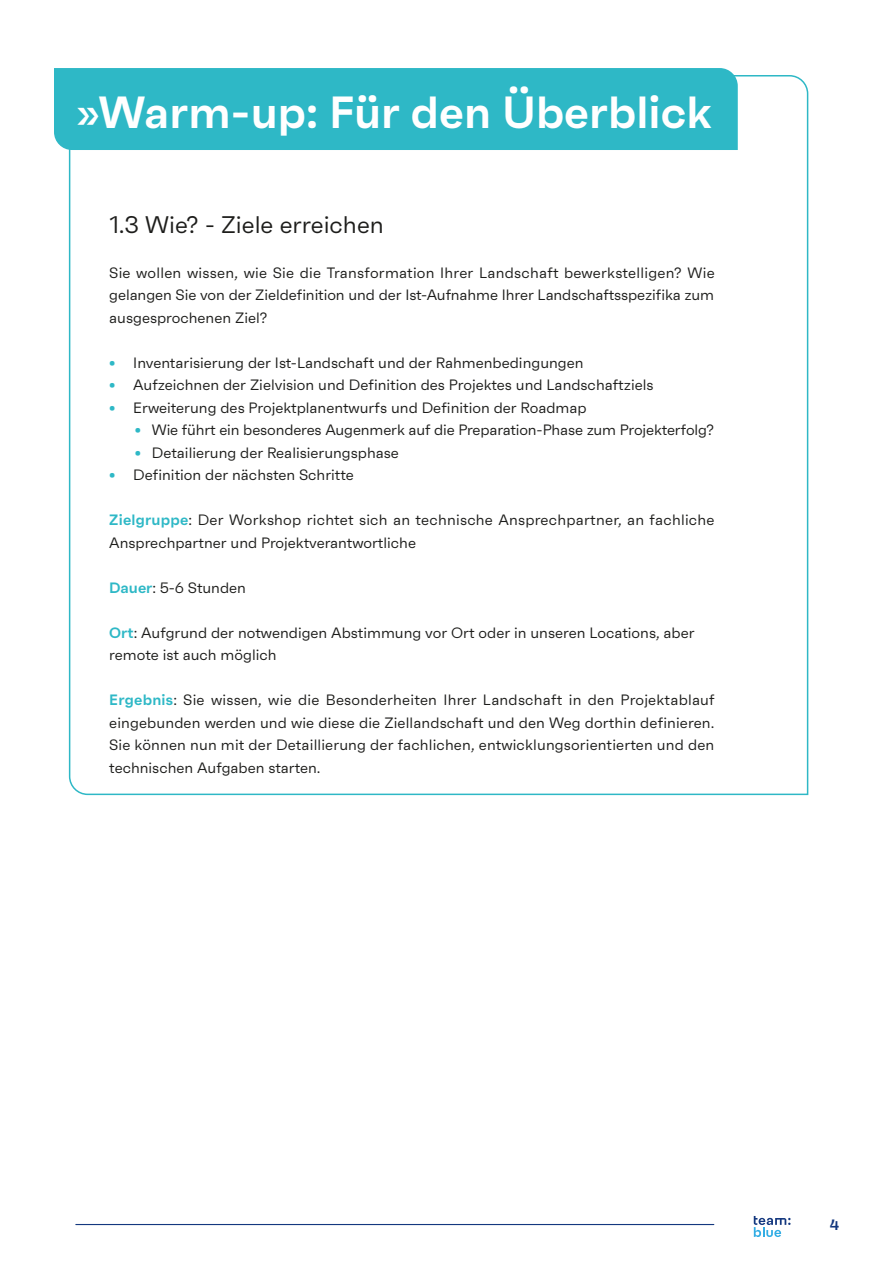
<style>
.page{position:relative;width:893px;height:1263px;background:#fff}
.page>*{position:absolute;margin:0;border:0;box-sizing:border-box;transform-origin:0 0}
.t1{font:600 45px "Faktum";color:#fff}
.t2{font:24px "Faktum";color:#1d1d1b}
.t3{font:15px/22.5px "Faktum";color:#1d1d1b;text-align:justify}
.t4{font:600 15px "Faktum";color:#14387f}
.s1{font-weight:600;color:#2eb8c6}
</style>
<div class="page">
<hr style="left:76px;top:1224px;width:638px;height:1px;background:#14387f">
<svg style="left:754px;top:1216px;width:36px;height:21px"></svg>
<svg style="left:68px;top:75px;width:741px;height:721px"></svg>
<div style="left:54px;top:68px;width:684px;height:82px;background:#2eb8c6"></div>
<h1 class="t1" style="left:75px;top:84px;width:639px">»Warm-up: Für den Überblick</h1>
<h2 class="t2" style="left:109px;top:210px;width:276px">1.3 Wie? - Ziele erreichen</h2>
<p class="t3" style="left:109px;top:261px;width:607px">Sie wollen wissen, wie Sie die Transformation Ihrer Landschaft bewerkstelligen? Wie gelangen Sie von der Zieldefinition und der Ist-Aufnahme Ihrer Landschaftsspezifika zum ausgesprochenen Ziel?</p>
<p class="t3" style="left:109px;top:351px;width:476px"><span class="s1">•</span> Inventarisierung der Ist-Landschaft und der Rahmenbedingungen</p>
<p class="t3" style="left:109px;top:373px;width:546px"><span class="s1">•</span> Aufzeichnen der Zielvision und Definition des Projektes und Landschaftziels</p>
<p class="t3" style="left:109px;top:396px;width:479px"><span class="s1">•</span> Erweiterung des Projektplanentwurfs und Definition der Roadmap</p>
<p class="t3" style="left:135px;top:418px;width:581px"><span class="s1">•</span> Wie führt ein besonderes Augenmerk auf die Preparation-Phase zum Projekterfolg?</p>
<p class="t3" style="left:135px;top:441px;width:266px"><span class="s1">•</span> Detailierung der Realisierungsphase</p>
<p class="t3" style="left:109px;top:463px;width:246px"><span class="s1">•</span> Definition der nächsten Schritte</p>
<p class="t3" style="left:109px;top:508px;width:607px"><span class="s1">Zielgruppe</span>: Der Workshop richtet sich an technische Ansprechpartner, an fachliche<br>Ansprechpartner und Projektverantwortliche</p>
<p class="t3" style="left:109px;top:576px;width:138px"><span class="s1">Dauer</span>: 5-6 Stunden</p>
<p class="t3" style="left:109px;top:621px;width:587px"><span class="s1">Ort</span>: Aufgrund der notwendigen Abstimmung vor Ort oder in unseren Locations, aber remote ist auch möglich</p>
<p class="t3" style="left:109px;top:688px;width:607px"><span class="s1">Ergebnis</span>: Sie wissen, wie die Besonderheiten Ihrer Landschaft in den Projektablauf eingebunden werden und wie diese die Ziellandschaft und den Weg dorthin definieren.<br>Sie können nun mit der Detaillierung der fachlichen, entwicklungsorientierten und den technischen Aufgaben starten.</p>
<p class="t4" style="left:830px;top:1216px;width:11px">4</p>
</div>
